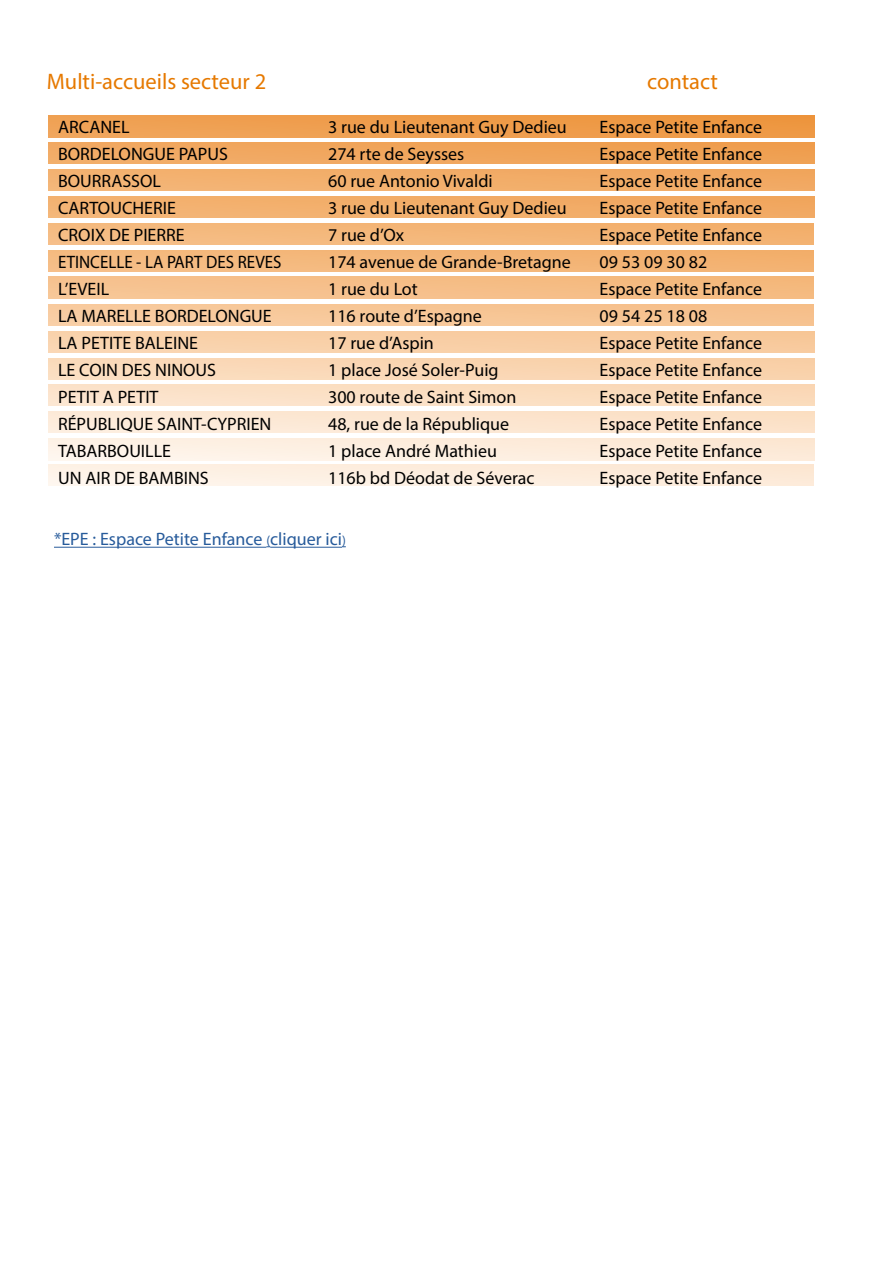
<style>
.page{position:relative;width:893px;height:1263px;background:#fff}
.page>*{position:absolute;margin:0;border:0;box-sizing:border-box;transform-origin:0 0}
.t1{font:22.5px "Myriad Pro";color:#e67900}
.t2{font:18px "Myriad Pro";color:#000}
.t3{font:18px "Myriad Pro";color:#275b9b}
.t4{font:18px "Myriad Pro";color:#000;scale:.94 1}
.s1{font-size:13.5px}
</style>
<div class="page">
<div style="left:49px;top:223px;width:765px;height:22px;background:linear-gradient(to right,#f5bd85,#f3b06d)"></div>
<div style="left:49px;top:169px;width:765px;height:21px;background:#f2ae6a"></div>
<div style="left:49px;top:465px;width:765px;height:21px;background:#fdeee0"></div>
<div style="left:49px;top:116px;width:765px;height:21px;background:linear-gradient(to right,#f0a358,#ee9740)"></div>
<div style="left:49px;top:331px;width:765px;height:22px;background:linear-gradient(to right,#f9d5b0,#f7c99b)"></div>
<div style="left:49px;top:143px;width:765px;height:21px;background:linear-gradient(to right,#f2ac68,#ef9f50)"></div>
<div style="left:49px;top:358px;width:765px;height:21px;background:#fad6b4"></div>
<div style="left:49px;top:384px;width:765px;height:22px;background:linear-gradient(to right,#fce5ce,#fad9b7)"></div>
<div style="left:49px;top:412px;width:765px;height:21px;background:#fce6d1"></div>
<div style="left:49px;top:439px;width:765px;height:21px;background:#fdeee0"></div>
<div style="left:49px;top:197px;width:765px;height:21px;background:#f2ae6a"></div>
<div style="left:49px;top:250px;width:765px;height:21px;background:linear-gradient(to right,#f5bd85,#f2b06d)"></div>
<div style="left:49px;top:277px;width:765px;height:21px;background:linear-gradient(to right,#f7c494,#f4b87d)"></div>
<div style="left:49px;top:304px;width:765px;height:21px;background:linear-gradient(to right,#f8cda3,#f6c08c)"></div>
<hr style="left:54px;top:547px;width:212px;height:1px;background:#275b9b">
<hr style="left:270px;top:547px;width:72px;height:1px;background:#275b9b">
<p class="t1" style="left:47px;top:68px;width:221px">Multi-accueils secteur 2</p>
<p class="t1" style="left:647px;top:68px;width:72px">contact</p>
<p class="t2" style="left:58px;top:116px;width:73px">ARCANEL</p>
<p class="t2" style="left:328px;top:116px;width:240px">3 rue du Lieutenant Guy Dedieu</p>
<p class="t2" style="left:600px;top:116px;width:164px">Espace Petite Enfance</p>
<p class="t2" style="left:58px;top:143px;width:171px">BORDELONGUE PAPUS</p>
<p class="t2" style="left:328px;top:143px;width:138px">274 rte de Seysses</p>
<p class="t2" style="left:600px;top:143px;width:164px">Espace Petite Enfance</p>
<p class="t2" style="left:58px;top:170px;width:104px">BOURRASSOL</p>
<p class="t2" style="left:328px;top:170px;width:166px">60 rue Antonio Vivaldi</p>
<p class="t2" style="left:600px;top:170px;width:164px">Espace Petite Enfance</p>
<p class="t2" style="left:58px;top:197px;width:119px">CARTOUCHERIE</p>
<p class="t2" style="left:328px;top:197px;width:240px">3 rue du Lieutenant Guy Dedieu</p>
<p class="t2" style="left:600px;top:197px;width:164px">Espace Petite Enfance</p>
<p class="t2" style="left:58px;top:224px;width:128px">CROIX DE PIERRE</p>
<p class="t2" style="left:328px;top:224px;width:77px">7 rue d’Ox</p>
<p class="t2" style="left:600px;top:224px;width:164px">Espace Petite Enfance</p>
<p class="t4" style="left:58px;top:251px;width:239px">ETINCELLE - LA PART DES REVES</p>
<p class="t2" style="left:328px;top:251px;width:244px">174 avenue de Grande-Bretagne</p>
<p class="t2" style="left:600px;top:251px;width:109px">09 53 09 30 82</p>
<p class="t2" style="left:58px;top:278px;width:53px">L’EVEIL</p>
<p class="t2" style="left:328px;top:278px;width:91px">1 rue du Lot</p>
<p class="t2" style="left:600px;top:278px;width:164px">Espace Petite Enfance</p>
<p class="t2" style="left:58px;top:305px;width:215px">LA MARELLE BORDELONGUE</p>
<p class="t2" style="left:328px;top:305px;width:155px">116 route d’Espagne</p>
<p class="t2" style="left:600px;top:305px;width:109px">09 54 25 18 08</p>
<p class="t2" style="left:58px;top:332px;width:142px">LA PETITE BALEINE</p>
<p class="t2" style="left:328px;top:332px;width:107px">17 rue d’Aspin</p>
<p class="t2" style="left:600px;top:332px;width:164px">Espace Petite Enfance</p>
<p class="t2" style="left:58px;top:359px;width:160px">LE COIN DES NINOUS</p>
<p class="t2" style="left:328px;top:359px;width:172px">1 place José Soler-Puig</p>
<p class="t2" style="left:600px;top:359px;width:164px">Espace Petite Enfance</p>
<p class="t2" style="left:58px;top:386px;width:102px">PETIT A PETIT</p>
<p class="t2" style="left:328px;top:386px;width:190px">300 route de Saint Simon</p>
<p class="t2" style="left:600px;top:386px;width:164px">Espace Petite Enfance</p>
<p class="t2" style="left:58px;top:413px;width:215px">RÉPUBLIQUE SAINT-CYPRIEN</p>
<p class="t2" style="left:328px;top:413px;width:183px">48, rue de la République</p>
<p class="t2" style="left:600px;top:413px;width:164px">Espace Petite Enfance</p>
<p class="t2" style="left:58px;top:440px;width:115px">TABARBOUILLE</p>
<p class="t2" style="left:328px;top:440px;width:170px">1 place André Mathieu</p>
<p class="t2" style="left:600px;top:440px;width:164px">Espace Petite Enfance</p>
<p class="t2" style="left:58px;top:467px;width:152px">UN AIR DE BAMBINS</p>
<p class="t2" style="left:328px;top:467px;width:208px">116b bd Déodat de Séverac</p>
<p class="t2" style="left:600px;top:467px;width:164px">Espace Petite Enfance</p>
<p class="t3" style="left:54px;top:528px;width:293px">*EPE : Espace Petite Enfance <span class="s1">(</span>cliquer ici<span class="s1">)</span></p>
</div>
